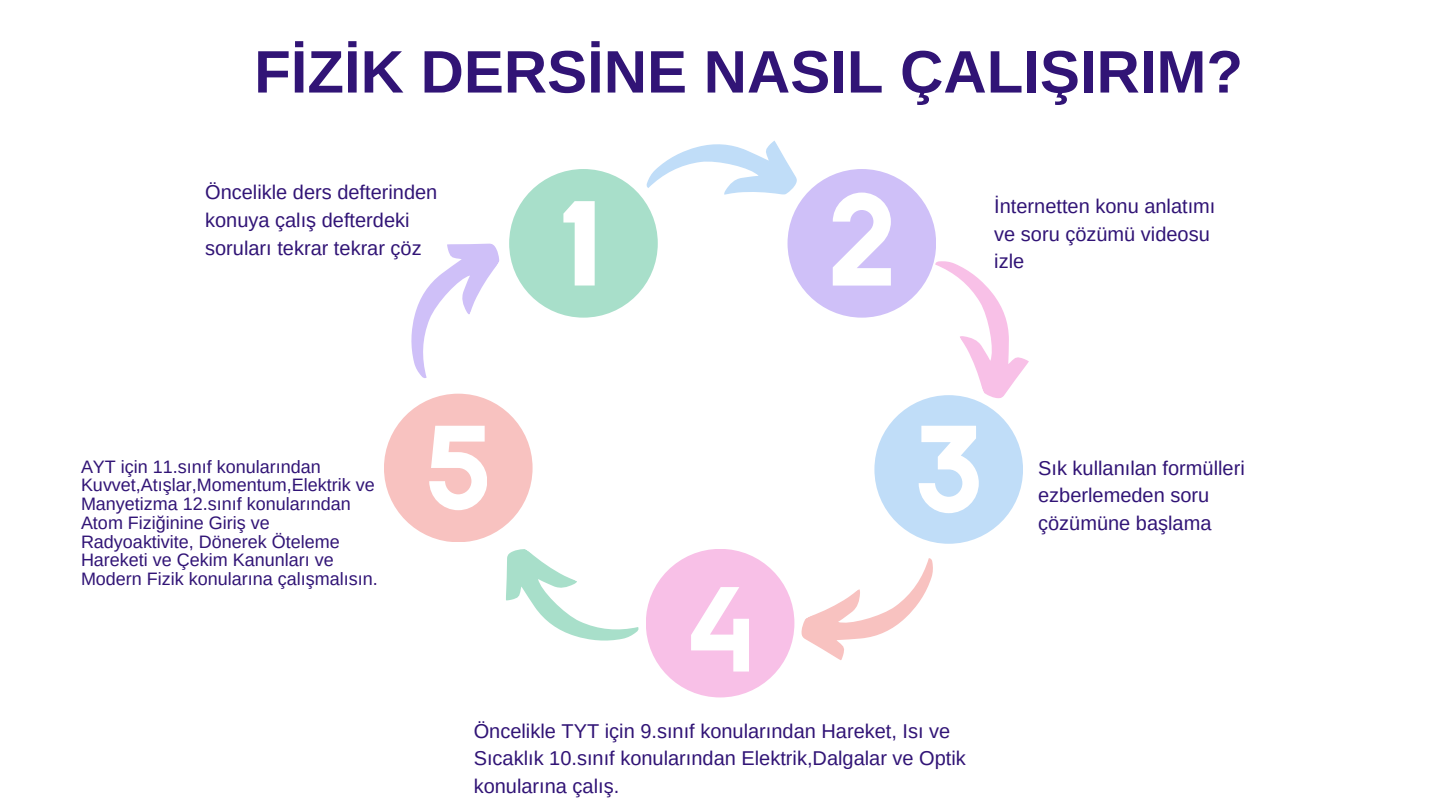
<style>
.page{position:relative;width:1440px;height:810px;background:#fff}
.page>*{position:absolute;margin:0;border:0;box-sizing:border-box;transform-origin:0 0}
.t1{font:700 60px "Arimo";color:#311476}
.t2{font:20px/27.8px "Arimo";color:#311476}
.t3{font:18px/18.8px "Arimo";color:#311476}
</style>
<div class="page">
<div style="left:384px;top:394px;width:149px;height:148px;background:#f8c2c0;border-radius:50%"></div>
<div style="left:874px;top:395px;width:149px;height:149px;background:#c0ddf8;border-radius:50%"></div>
<div style="left:509px;top:169px;width:149px;height:149px;background:#a8dfca;border-radius:50%"></div>
<div style="left:788px;top:169px;width:148px;height:149px;background:#cfc0f8;border-radius:50%"></div>
<div style="left:646px;top:549px;width:148px;height:148px;background:#f8c0e7;border-radius:50%"></div>
<svg style="left:563px;top:201px;width:32px;height:85px"></svg>
<svg style="left:833px;top:193px;width:58px;height:93px"></svg>
<svg style="left:919px;top:426px;width:60px;height:87px"></svg>
<svg style="left:691px;top:587px;width:58px;height:85px"></svg>
<svg style="left:429px;top:426px;width:58px;height:84px"></svg>
<svg style="left:646px;top:141px;width:151px;height:54px"></svg>
<svg style="left:928px;top:250px;width:101px;height:154px"></svg>
<svg style="left:801px;top:558px;width:132px;height:102px"></svg>
<svg style="left:506px;top:549px;width:133px;height:92px"></svg>
<svg style="left:411px;top:243px;width:89px;height:135px"></svg>
<p class="t1" style="left:254px;top:38px;width:990px">FİZİK DERSİNE NASIL ÇALIŞIRIM?</p>
<p class="t2" style="left:205px;top:178px;width:234px">Öncelikle ders defterinden konuya çalış defterdeki soruları tekrar tekrar çöz</p>
<p class="t2" style="left:994px;top:192px;width:223px">İnternetten konu anlatımı ve soru çözümü videosu izle</p>
<p class="t3" style="left:81px;top:457px;width:298px">AYT için 11.sınıf konularından Kuvvet,Atışlar,Momentum,Elektrik ve Manyetizma 12.sınıf konularından Atom Fiziğinine Giriş ve Radyoaktivite, Dönerek Öteleme Hareketi ve Çekim Kanunları ve Modern Fizik konularına çalışmalısın.</p>
<p class="t2" style="left:1038px;top:454px;width:208px">Sık kullanılan formülleri ezberlemeden soru çözümüne başlama</p>
<p class="t2" style="left:474px;top:717px;width:494px">Öncelikle TYT için 9.sınıf konularından Hareket, Isı ve<br>Sıcaklık 10.sınıf konularından Elektrik,Dalgalar ve Optik konularına çalış.</p>
</div>
